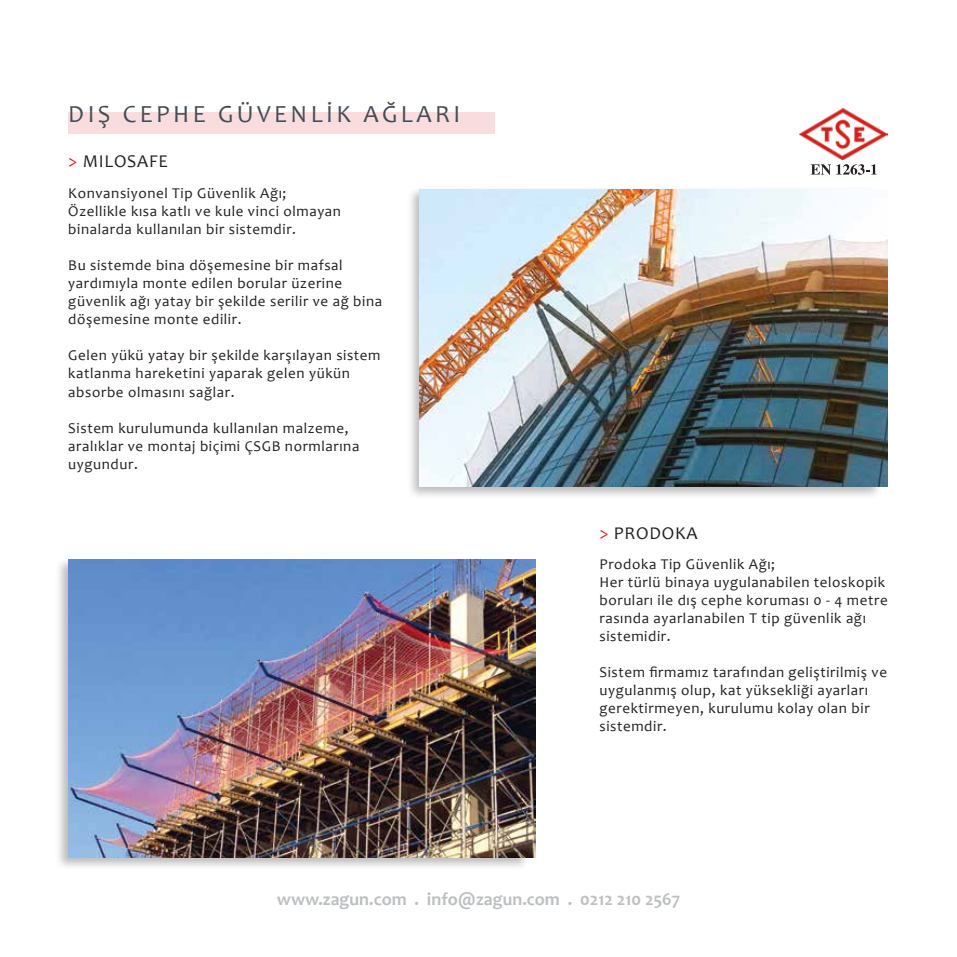
<style>
.page{position:relative;width:957px;height:957px;background:#fff}
.page>*{position:absolute;margin:0;border:0;box-sizing:border-box;transform-origin:0 0}
.t1{font:24.75px "Candara";letter-spacing:.14em;color:#464c53}
.t2{font:700 18px "Candara";color:#bcbec0}
.t3{font:18px "Candara";letter-spacing:.04em;color:#231f20}
.t4{font:15px/18px "Candara";letter-spacing:.04em;color:#231f20}
.s1{color:#da2229}
</style>
<div class="page">
<div style="left:68px;top:112px;width:426px;height:22px;background:#f9ddde"></div>
<img style="left:800px;top:108px;width:87px;height:31px">
<img style="left:59px;top:559px;width:477px;height:308px">
<img style="left:68px;top:560px;width:467px;height:297px">
<img style="left:411px;top:139px;width:477px;height:357px">
<img style="left:420px;top:189px;width:467px;height:298px">
<svg style="left:811px;top:164px;width:65px;height:11px"></svg>
<h1 class="t1" style="left:68px;top:98px;width:394px">DIŞ CEPHE GÜVENLİK AĞLARI</h1>
<p class="t3" style="left:68px;top:150px;width:101px"><span class="s1">&gt;</span> MILOSAFE</p>
<p class="t4" style="left:68px;top:184px;width:274px">Konvansiyonel Tip Güvenlik Ağı;<br>Özellikle kısa katlı ve kule vinci olmayan binalarda kullanılan bir sistemdir.</p>
<p class="t4" style="left:68px;top:256px;width:315px">Bu sistemde bina döşemesine bir mafsal yardımıyla monte edilen borular üzerine güvenlik ağı yatay bir şekilde serilir ve ağ bina döşemesine monte edilir.</p>
<p class="t4" style="left:68px;top:346px;width:314px">Gelen yükü yatay bir şekilde karşılayan sistem katlanma hareketini yaparak gelen yükün absorbe olmasını sağlar.</p>
<p class="t4" style="left:68px;top:418px;width:292px">Sistem kurulumunda kullanılan malzeme, aralıklar ve montaj biçimi ÇSGB normlarına uygundur.</p>
<p class="t3" style="left:599px;top:522px;width:100px"><span class="s1">&gt;</span> PRODOKA</p>
<p class="t4" style="left:599px;top:554px;width:290px">Prodoka Tip Güvenlik Ağı;<br>Her türlü binaya uygulanabilen teloskopik boruları ile dış cephe koruması 0 - 4 metre rasında ayarlanabilen T tip güvenlik ağı sistemidir.</p>
<p class="t4" style="left:599px;top:662px;width:289px">Sistem firmamız tarafından geliştirilmiş ve uygulanmış olup, kat yüksekliği ayarları gerektirmeyen, kurulumu kolay olan bir sistemdir.</p>
<p class="t2" style="left:277px;top:887px;width:405px">www.zagun.com . info@zagun.com . 0212 210 2567</p>
</div>
